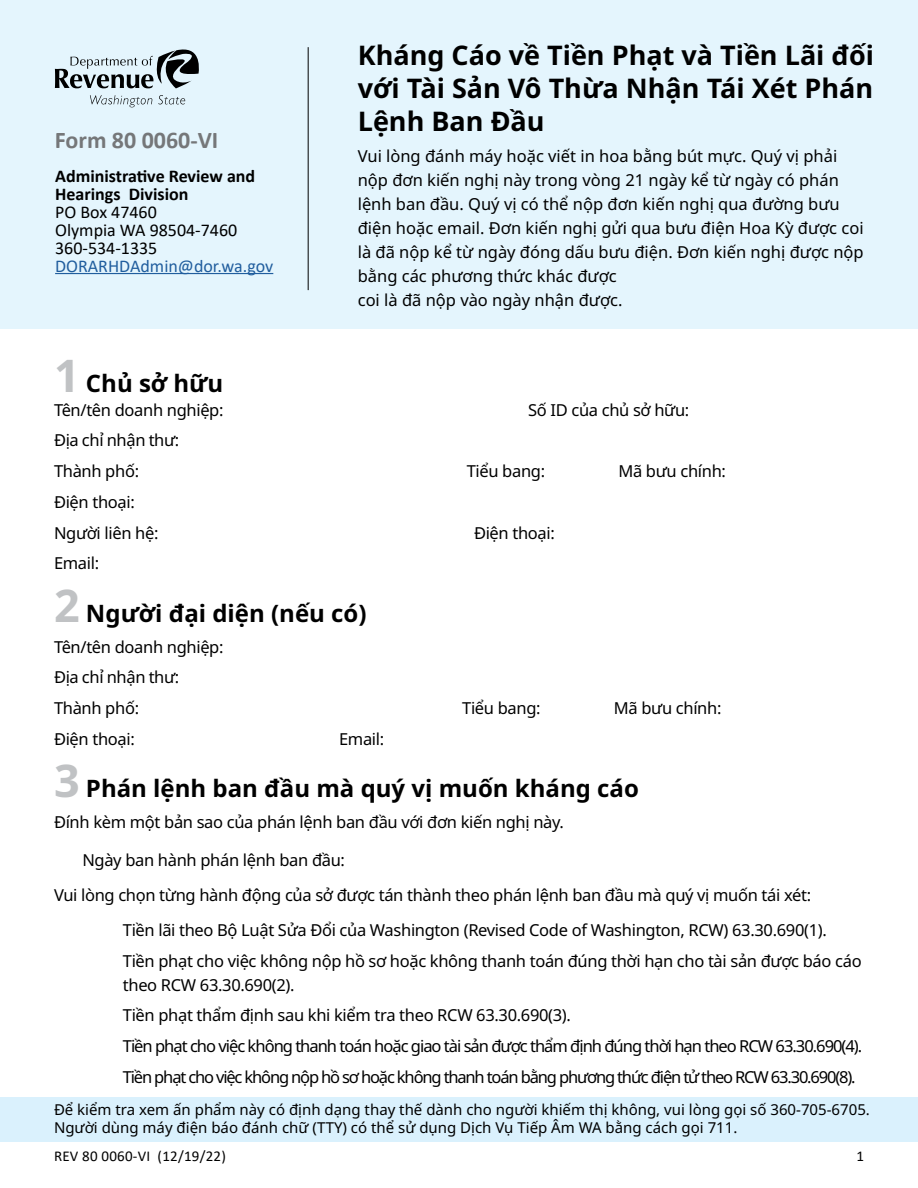
<style>
.page{position:relative;width:918px;height:1188px;background:#fff}
.page>*{position:absolute;margin:0;border:0;box-sizing:border-box;transform-origin:0 0}
.Heading_1__Title_of_form{font:700 27px/33px "Noto Sans";color:#000;text-align:justify}
.Heading_2{font:700 24px "Noto Sans";color:#000}
.Form_number_at_top{font:700 24px "Calibri";color:#757779}
.Normal__P{font:18px "Calibri";color:#000}
.Normal__P-2{font:700 18px/18px "Calibri";color:#000}
.Normal__P-3{font:18px "Calibri";color:#215e9e}
.Normal__P-4{font:16.5px/24px "Noto Sans";letter-spacing:-.02em;color:#000}
.Normal__P-5{font:16.5px/24px "Noto Sans";color:#000}
.Normal__P-6{font:16.5px "Noto Sans";letter-spacing:-.06em;color:#000}
.Normal__P-7{font:16.5px "Noto Sans";letter-spacing:-.07em;color:#000}
.t1{font:15px/18px "Noto Sans";color:#000}
.t2{font:15px "Calibri";letter-spacing:.015em;color:#000}
.s1{font-size:45px;color:#c0c2c4}
</style>
<div class="page">
<div style="left:0;top:0;width:918px;height:328px;background:#e4f5fd"></div>
<svg style="left:90px;top:95px;width:62px;height:12px"></svg>
<svg style="left:158px;top:95px;width:27px;height:9px"></svg>
<svg style="left:55px;top:49px;width:144px;height:39px"></svg>
<hr style="left:308px;top:47px;width:1px;height:243px;background:#000">
<div style="left:0;top:1097px;width:918px;height:44px;background:#daf1fd"></div>
<hr style="left:55px;top:273px;width:218px;height:1px;background:#215e9e">
<p class="Form_number_at_top" style="left:55px;top:123px;width:165px">Form 80 0060-VI</p>
<p class="Normal__P-2" style="left:55px;top:166px;width:202px">Administrative Review and<br>Hearings Division</p>
<p class="Normal__P" style="left:55px;top:199px;width:103px">PO Box 47460</p>
<p class="Normal__P" style="left:55px;top:217px;width:184px">Olympia WA 98504-7460</p>
<p class="Normal__P" style="left:55px;top:235px;width:104px">360-534-1335</p>
<p class="Normal__P-3" style="left:55px;top:253px;width:220px">DORARHDAdmin@dor.wa.gov</p>
<h1 class="Heading_1__Title_of_form" style="left:358px;top:39px;width:518px">Kháng Cáo về Tiền Phạt và Tiền Lãi đối với Tài Sản Vô Thừa Nhận Tái Xét Phán Lệnh Ban Đầu</h1>
<p class="Normal__P-5" style="left:358px;top:144px;width:507px">Vui lòng đánh máy hoặc viết in hoa bằng bút mực. Quý vị phải nộp đơn kiến nghị này trong vòng 21 ngày kể từ ngày có phán lệnh ban đầu. Quý vị có thể nộp đơn kiến nghị qua đường bưu điện hoặc email. Đơn kiến nghị gửi qua bưu điện Hoa Kỳ được coi là đã nộp kể từ ngày đóng dấu bưu điện. Đơn kiến nghị được nộp bằng các phương thức khác được<br>coi là đã nộp vào ngày nhận được.</p>
<h2 class="Heading_2" style="left:54px;top:369px;width:171px"><span class="s1">1</span> Chủ sở hữu</h2>
<p class="Normal__P-4" style="left:54px;top:398px;width:171px">Tên/tên doanh nghiệp:</p>
<p class="Normal__P-4" style="left:528px;top:398px;width:163px">Số ID của chủ sở hữu:</p>
<p class="Normal__P-4" style="left:54px;top:429px;width:127px">Địa chỉ nhận thư:</p>
<p class="Normal__P-4" style="left:54px;top:459px;width:87px">Thành phố:</p>
<p class="Normal__P-4" style="left:467px;top:459px;width:80px">Tiểu bang:</p>
<p class="Normal__P-4" style="left:618px;top:459px;width:109px">Mã bưu chính:</p>
<p class="Normal__P-4" style="left:54px;top:490px;width:82px">Điện thoại:</p>
<p class="Normal__P-4" style="left:54px;top:521px;width:106px">Người liên hệ:</p>
<p class="Normal__P-4" style="left:474px;top:521px;width:82px">Điện thoại:</p>
<p class="Normal__P-4" style="left:54px;top:552px;width:47px">Email:</p>
<h2 class="Heading_2" style="left:54px;top:599px;width:314px"><span class="s1">2</span> Người đại diện (nếu có)</h2>
<p class="Normal__P-4" style="left:54px;top:635px;width:171px">Tên/tên doanh nghiệp:</p>
<p class="Normal__P-4" style="left:54px;top:666px;width:127px">Địa chỉ nhận thư:</p>
<p class="Normal__P-4" style="left:54px;top:696px;width:87px">Thành phố:</p>
<p class="Normal__P-4" style="left:462px;top:696px;width:80px">Tiểu bang:</p>
<p class="Normal__P-4" style="left:614px;top:696px;width:109px">Mã bưu chính:</p>
<p class="Normal__P-4" style="left:54px;top:727px;width:82px">Điện thoại:</p>
<p class="Normal__P-4" style="left:339px;top:727px;width:47px">Email:</p>
<h2 class="Heading_2" style="left:54px;top:775px;width:586px"><span class="s1">3</span> Phán lệnh ban đầu mà quý vị muốn kháng cáo</h2>
<p class="Normal__P-4" style="left:54px;top:810px;width:511px">Đính kèm một bản sao của phán lệnh ban đầu với đơn kiến nghị này.</p>
<p class="Normal__P-4" style="left:82px;top:848px;width:264px">Ngày ban hành phán lệnh ban đầu:</p>
<p class="Normal__P-4" style="left:54px;top:884px;width:759px">Vui lòng chọn từng hành động của sở được tán thành theo phán lệnh ban đầu mà quý vị muốn tái xét:</p>
<p class="Normal__P-4" style="left:123px;top:918px;width:706px">Tiền lãi theo Bộ Luật Sửa Đổi của Washington (Revised Code of Washington, RCW) 63.30.690(1).</p>
<p class="Normal__P-4" style="left:123px;top:949px;width:740px">Tiền phạt cho việc không nộp hồ sơ hoặc không thanh toán đúng thời hạn cho tài sản được báo cáo theo RCW 63.30.690(2).</p>
<p class="Normal__P-4" style="left:123px;top:1004px;width:450px">Tiền phạt thẩm định sau khi kiểm tra theo RCW 63.30.690(3).</p>
<p class="Normal__P-6" style="left:123px;top:1037px;width:741px">Tiền phạt cho việc không thanh toán hoặc giao tài sản được thẩm định đúng thời hạn theo RCW 63.30.690(4).</p>
<p class="Normal__P-7" style="left:123px;top:1068px;width:734px">Tiền phạt cho việc không nộp hồ sơ hoặc không thanh toán bằng phương thức điện tử theo RCW 63.30.690(8).</p>
<p class="t1" style="left:54px;top:1101px;width:817px">Để kiểm tra xem ấn phẩm này có định dạng thay thế dành cho người khiếm thị không, vui lòng gọi số 360-705-6705.<br>Người dùng máy điện báo đánh chữ (TTY) có thể sử dụng Dịch Vụ Tiếp Âm WA bằng cách gọi 711.</p>
<p class="t2" style="left:54px;top:1145px;width:173px">REV 80 0060-VI (12/19/22)</p>
<p class="t2" style="left:856px;top:1145px;width:9px">1</p>
</div>
